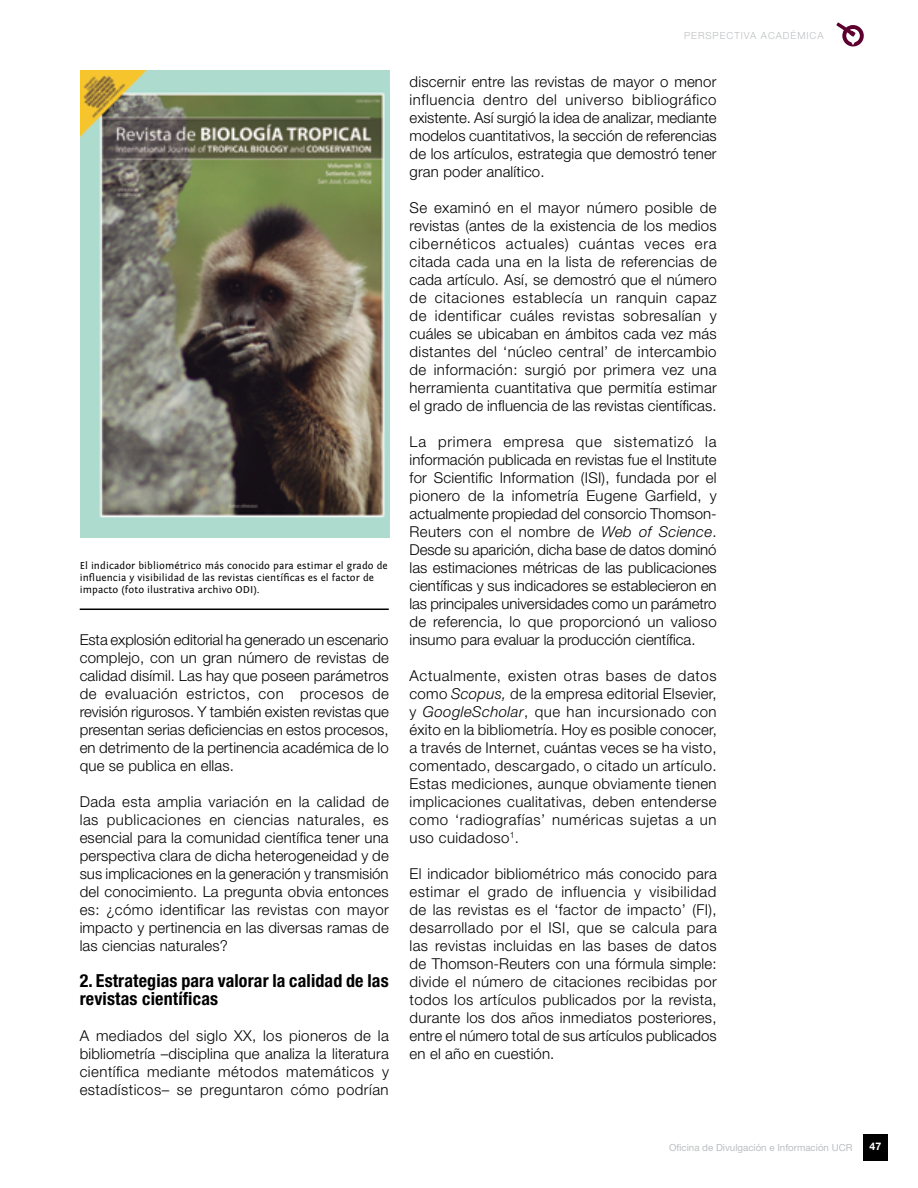
<style>
.page{position:relative;width:918px;height:1188px;background:#fff}
.page>*{position:absolute;margin:0;border:0;box-sizing:border-box;transform-origin:0 0}
.t1{font:700 condensed 18px/18px "Helvetica Neue LT Std";letter-spacing:.01em;color:#000}
.t2{font:300 15px/18px "Helvetica Neue LT Std";letter-spacing:.01em;color:#000;text-align:justify}
.t3{font:10.5px/12px "Fontin Sans";letter-spacing:.01em;color:#000}
.t4{font:700 10.5px "Helvetica Neue LT Std";color:#fff}
.t5{font:9.75px "Helvetica Neue LT Std";color:#bcbec0}
.t6{font:300 9.75px "Helvetica Neue LT Std";letter-spacing:.1em;color:#bcbec0}
.s1{font-style:italic}
</style>
<div class="page">
<div style="left:863px;top:1134px;width:25px;height:27px;background:#000"></div>
<svg style="left:836px;top:22px;width:28px;height:24px"></svg>
<img style="left:80px;top:70px;width:310px;height:467px">
<hr style="left:80px;top:609px;width:309px;height:1px;background:#000">
<p class="t3" style="left:80px;top:560px;width:309px">El indicador bibliométrico más conocido para estimar el grado de influencia y visibilidad de las revistas científicas es el factor de impacto (foto ilustrativa archivo ODI).</p>
<p class="t2" style="left:80px;top:630px;width:311px">Esta explosión editorial ha generado un escenario complejo, con un gran número de revistas de calidad disímil. Las hay que poseen parámetros de evaluación estrictos, con procesos de revisión rigurosos. Y también existen revistas que presentan serias deficiencias en estos procesos, en detrimento de la pertinencia académica de lo que se publica en ellas.</p>
<p class="t2" style="left:80px;top:792px;width:311px">Dada esta amplia variación en la calidad de las publicaciones en ciencias naturales, es esencial para la comunidad científica tener una perspectiva clara de dicha heterogeneidad y de sus implicaciones en la generación y transmisión del conocimiento. La pregunta obvia entonces es: ¿cómo identificar las revistas con mayor impacto y pertinencia en las diversas ramas de las ciencias naturales?</p>
<p class="t1" style="left:80px;top:971px;width:310px">2. Estrategias para valorar la calidad de las revistas científicas</p>
<p class="t2" style="left:80px;top:1026px;width:311px">A mediados del siglo XX, los pioneros de la bibliometría –disciplina que analiza la literatura científica mediante métodos matemáticos y estadísticos– se preguntaron cómo podrían</p>
<p class="t6" style="left:684px;top:29px;width:85px">PERSPECTIVA aca</p>
<p class="t6" style="left:783px;top:29px;width:30px">démica</p>
<p class="t2" style="left:410px;top:72px;width:309px">discernir entre las revistas de mayor o menor influencia dentro del universo bibliográfico existente. Así surgió la idea de analizar, mediante modelos cuantitativos, la sección de referencias de los artículos, estrategia que demostró tener gran poder analítico.</p>
<p class="t2" style="left:410px;top:198px;width:309px">Se examinó en el mayor número posible de revistas (antes de la existencia de los medios cibernéticos actuales) cuántas veces era citada cada una en la lista de referencias de cada artículo. Así, se demostró que el número de citaciones establecía un ranquin capaz de identificar cuáles revistas sobresalían y cuáles se ubicaban en ámbitos cada vez más distantes del ‘núcleo central’ de intercambio de información: surgió por primera vez una herramienta cuantitativa que permitía estimar el grado de influencia de las revistas científicas.</p>
<p class="t2" style="left:410px;top:432px;width:309px">La primera empresa que sistematizó la información publicada en revistas fue el Institute for Scientific Information (ISI), fundada por el pionero de la infometría Eugene Garfield, y actualmente propiedad del consorcio Thomson-Reuters con el nombre de <span class="s1">Web of Science</span>.<br>Desde su aparición, dicha base de datos dominó las estimaciones métricas de las publicaciones científicas y sus indicadores se establecieron en las principales universidades como un parámetro de referencia, lo que proporcionó un valioso insumo para evaluar la producción científica.</p>
<p class="t2" style="left:410px;top:666px;width:309px">Actualmente, existen otras bases de datos como <span class="s1">Scopus,</span> de la empresa editorial Elsevier, y <span class="s1">GoogleScholar</span>, que han incursionado con éxito en la bibliometría. Hoy es posible conocer, a través de Internet, cuántas veces se ha visto, comentado, descargado, o citado un artículo.<br>Estas mediciones, aunque obviamente tienen implicaciones cualitativas, deben entenderse como ‘radiografías’ numéricas sujetas a un uso cuidadoso<sup>1</sup>.</p>
<p class="t2" style="left:410px;top:864px;width:309px">El indicador bibliométrico más conocido para estimar el grado de influencia y visibilidad de las revistas es el ‘factor de impacto’ (FI), desarrollado por el ISI, que se calcula para las revistas incluidas en las bases de datos de Thomson-Reuters con una fórmula simple: divide el número de citaciones recibidas por todos los artículos publicados por la revista, durante los dos años inmediatos posteriores, entre el número total de sus artículos publicados en el año en cuestión.</p>
<p class="t5" style="left:669px;top:1142px;width:185px">Oficina de Divulgación e Información UCR</p>
<p class="t4" style="left:870px;top:1140px;width:13px">47</p>
</div>
